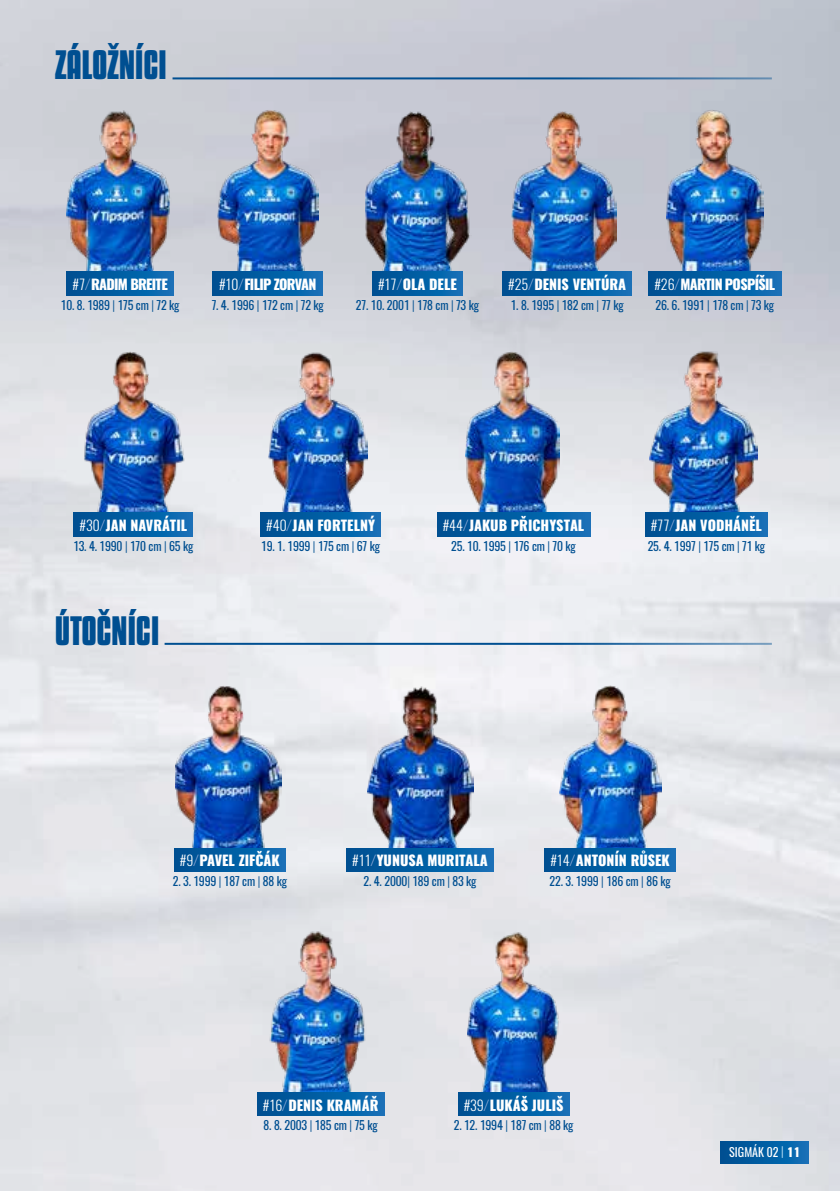
<style>
.page{position:relative;width:840px;height:1191px;background:#fff}
.page>*{position:absolute;margin:0;border:0;box-sizing:border-box;transform-origin:0 0}
.t1{font:700 36px "Kenyan Coffee Rg";letter-spacing:-.01em;color:#004f91}
.t2{font:800 14px "Oswald";color:#fff}
.t3{font:800 14px "Oswald";letter-spacing:-.05em;color:#fff}
.t4{font:12px "Oswald";letter-spacing:-.01em;color:#004f91}
.t5{font:12px "Oswald";color:#fff}
.s1{font-weight:300}
.s2{font-weight:200;font-style:italic;color:#9fb3dd}
.s3{font-weight:300;color:#c9e9fb}
.s4{font-weight:800}
</style>
<div class="page">
<img style="left:0;top:0;width:839px;height:1191px">
<hr style="left:164px;top:643px;width:607px;height:2px;background:#004f91">
<hr style="left:172px;top:77px;width:599px;height:2px;background:#004f91">
<img style="left:365px;top:111px;width:106px;height:180px">
<div style="left:372px;top:272px;width:90px;height:23px;background:linear-gradient(to right,#004e90,#0d6fb6)"></div>
<img style="left:176px;top:686px;width:105px;height:162px">
<div style="left:174px;top:848px;width:111px;height:23px;background:linear-gradient(to right,#004e90,#0d6fb7)"></div>
<img style="left:465px;top:351px;width:94px;height:162px">
<div style="left:437px;top:513px;width:152px;height:23px;background:linear-gradient(to right,#004e90,#0d6fb6)"></div>
<img style="left:467px;top:930px;width:93px;height:162px">
<div style="left:458px;top:1092px;width:111px;height:23px;background:linear-gradient(to right,#004e90,#0d6fb7)"></div>
<img style="left:218px;top:110px;width:100px;height:162px">
<div style="left:213px;top:272px;width:109px;height:23px;background:linear-gradient(to right,#004e90,#0c6fb7)"></div>
<img style="left:367px;top:685px;width:106px;height:163px">
<div style="left:346px;top:848px;width:147px;height:23px;background:linear-gradient(to right,#004e90,#0d70b7)"></div>
<img style="left:67px;top:110px;width:109px;height:180px">
<div style="left:67px;top:272px;width:107px;height:23px;background:linear-gradient(to right,#004e91,#0d70b7)"></div>
<img style="left:559px;top:686px;width:101px;height:162px">
<div style="left:544px;top:848px;width:131px;height:23px;background:linear-gradient(to right,#004e90,#0d6fb7)"></div>
<img style="left:666px;top:110px;width:96px;height:162px">
<div style="left:648px;top:272px;width:132px;height:23px;background:linear-gradient(to right,#004e90,#0d6fb6)"></div>
<img style="left:511px;top:111px;width:104px;height:161px">
<div style="left:502px;top:272px;width:129px;height:23px;background:linear-gradient(to right,#004e90,#0d6fb7)"></div>
<img style="left:84px;top:351px;width:105px;height:162px">
<div style="left:74px;top:513px;width:119px;height:23px;background:linear-gradient(to right,#004e90,#0d70b7)"></div>
<img style="left:264px;top:930px;width:113px;height:162px">
<div style="left:257px;top:1092px;width:127px;height:23px;background:linear-gradient(to right,#004e91,#0d6fb7)"></div>
<img style="left:268px;top:351px;width:99px;height:162px">
<div style="left:260px;top:513px;width:120px;height:23px;background:linear-gradient(to right,#004e90,#0d6fb6)"></div>
<img style="left:649px;top:351px;width:108px;height:162px">
<div style="left:644px;top:513px;width:123px;height:23px;background:linear-gradient(to right,#004e90,#0d6fb7)"></div>
<div style="left:720px;top:1141px;width:88px;height:22px;background:linear-gradient(to right,#004e90,#0c6fb6)"></div>
<h1 class="t1" style="left:55px;top:41px;width:113px">ZÁLOŽNÍCI</h1>
<p class="t3" style="left:73px;top:274px;width:97px"><span class="s1">#7</span><span class="s2">/</span>RADIM BREITE</p>
<p class="t4" style="left:61px;top:296px;width:120px">10. 8. 1989 <span class="s1">|</span> 175 cm <span class="s1">|</span> 72 kg</p>
<p class="t3" style="left:219px;top:274px;width:99px"><span class="s1">#10</span><span class="s2">/</span>FILIP ZORVAN</p>
<p class="t4" style="left:211px;top:296px;width:114px">7. 4. 1996 <span class="s1">|</span> 172 cm <span class="s1">|</span> 72 kg</p>
<p class="t2" style="left:378px;top:274px;width:80px"><span class="s1">#17</span><span class="s2">/</span>OLA DELE</p>
<p class="t4" style="left:356px;top:296px;width:124px">27. 10. 2001 <span class="s1">|</span> 178 cm <span class="s1">|</span> 73 kg</p>
<p class="t2" style="left:508px;top:274px;width:119px"><span class="s1">#25</span><span class="s2">/</span>DENIS VENTÚRA</p>
<p class="t4" style="left:510px;top:296px;width:114px">1. 8. 1995 <span class="s1">|</span> 182 cm <span class="s1">|</span> 77 kg</p>
<p class="t3" style="left:654px;top:274px;width:122px"><span class="s1">#26</span><span class="s2">/</span>MARTIN POSPÍŠIL</p>
<p class="t4" style="left:655px;top:296px;width:120px">26. 6. 1991 <span class="s1">|</span> 178 cm <span class="s1">|</span> 73 kg</p>
<p class="t2" style="left:79px;top:515px;width:109px"><span class="s1">#30</span><span class="s2">/</span>JAN NAVRÁTIL</p>
<p class="t4" style="left:73px;top:538px;width:121px">13. 4. 1990 <span class="s1">|</span> 170 cm <span class="s1">|</span> 65 kg</p>
<h1 class="t1" style="left:55px;top:606px;width:106px">ÚTOČNÍCI</h1>
<p class="t2" style="left:266px;top:515px;width:110px"><span class="s1">#40</span><span class="s2">/</span>JAN FORTELNÝ</p>
<p class="t4" style="left:261px;top:538px;width:120px">19. 1. 1999 <span class="s1">|</span> 175 cm <span class="s1">|</span> 67 kg</p>
<p class="t2" style="left:442px;top:515px;width:143px"><span class="s1">#44</span><span class="s2">/</span>JAKUB PŘICHYSTAL</p>
<p class="t4" style="left:451px;top:538px;width:126px">25. 10. 1995 <span class="s1">|</span> 176 cm <span class="s1">|</span> 70 kg</p>
<p class="t2" style="left:650px;top:515px;width:113px"><span class="s1">#77</span><span class="s2">/</span>JAN VODHÁNĚL</p>
<p class="t4" style="left:647px;top:538px;width:119px">25. 4. 1997 <span class="s1">|</span> 175 cm <span class="s1">|</span> 71 kg</p>
<p class="t2" style="left:180px;top:851px;width:101px"><span class="s1">#9</span><span class="s2">/</span>PAVEL ZIFČÁK</p>
<p class="t4" style="left:173px;top:873px;width:115px">2. 3. 1999 <span class="s1">|</span> 187 cm <span class="s1">|</span> 88 kg</p>
<p class="t2" style="left:352px;top:851px;width:137px"><span class="s1">#11</span><span class="s2">/</span>YUNUSA MURITALA</p>
<p class="t4" style="left:363px;top:873px;width:114px">2. 4. 2000<span class="s1">|</span> 189 cm <span class="s1">|</span> 83 kg</p>
<p class="t2" style="left:550px;top:851px;width:121px"><span class="s1">#14</span><span class="s2">/</span>ANTONÍN RŮSEK</p>
<p class="t4" style="left:549px;top:873px;width:122px">22. 3. 1999 <span class="s1">|</span> 186 cm <span class="s1">|</span> 86 kg</p>
<p class="t2" style="left:263px;top:1095px;width:117px"><span class="s1">#16</span><span class="s2">/</span>DENIS KRAMÁŘ</p>
<p class="t4" style="left:263px;top:1117px;width:115px">8. 8. 2003 <span class="s1">|</span> 185 cm <span class="s1">|</span> 75 kg</p>
<p class="t2" style="left:463px;top:1095px;width:101px"><span class="s1">#39</span><span class="s2">/</span>LUKÁŠ JULIŠ</p>
<p class="t4" style="left:453px;top:1117px;width:121px">2. 12. 1994 <span class="s1">|</span> 187 cm <span class="s1">|</span> 88 kg</p>
<p class="t5" style="left:728px;top:1144px;width:72px">SIGMÁK 02 <span class="s3">|</span> <span class="s4">11</span></p>
</div>
